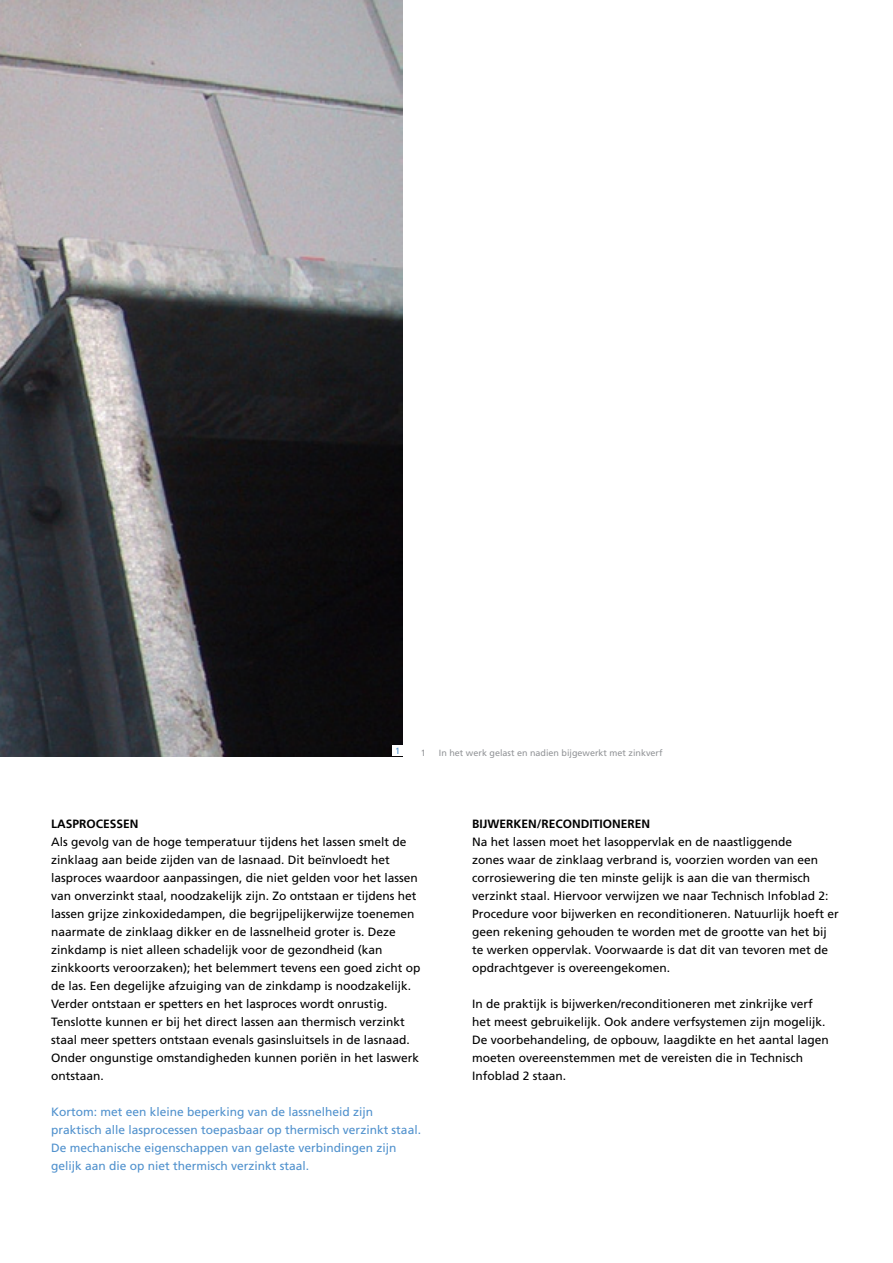
<style>
.page{position:relative;width:893px;height:1263px;background:#fff}
.page>*{position:absolute;margin:0;border:0;box-sizing:border-box;transform-origin:0 0}
.t1{font:12px/18px "Frutiger LT Std";color:#000}
.t2{font:12px/18px "Frutiger LT Std";color:#5091cd}
.t3{font:700 12px "Frutiger LT Std";color:#000}
.t4{font:9px "Frutiger LT Std";color:#939598}
.t5{font:9px "Frutiger LT Std";color:#5091cd}
</style>
<div class="page">
<img style="left:0;top:0;width:403px;height:756px">
<div style="left:392px;top:745px;width:11px;height:11px;background:#fff"></div>
<p class="t5" style="left:395px;top:746px;width:7px">1</p>
<p class="t4" style="left:421px;top:748px;width:7px">1</p>
<p class="t4" style="left:439px;top:748px;width:225px">In het werk gelast en nadien bijgewerkt met zinkverf</p>
<p class="t3" style="left:51px;top:817px;width:89px">LASPROCESSEN</p>
<p class="t1" style="left:51px;top:833px;width:371px">Als gevolg van de hoge temperatuur tijdens het lassen smelt de zinklaag aan beide zijden van de lasnaad. Dit beïnvloedt het lasproces waardoor aanpassingen, die niet gelden voor het lassen van onverzinkt staal, noodzakelijk zijn. Zo ontstaan er tijdens het lassen grijze zinkoxidedampen, die begrijpelijkerwijze toenemen naarmate de zinklaag dikker en de lassnelheid groter is. Deze zinkdamp is niet alleen schadelijk voor de gezondheid (kan zinkkoorts veroorzaken); het belemmert tevens een goed zicht op de las. Een degelijke afzuiging van de zinkdamp is noodzakelijk.<br>Verder ontstaan er spetters en het lasproces wordt onrustig.<br>Tenslotte kunnen er bij het direct lassen aan thermisch verzinkt staal meer spetters ontstaan evenals gasinsluitsels in de lasnaad.<br>Onder ongunstige omstandigheden kunnen poriën in het laswerk ontstaan.</p>
<p class="t2" style="left:51px;top:1103px;width:371px">Kortom: met een kleine beperking van de lassnelheid zijn praktisch alle lasprocessen toepasbaar op thermisch verzinkt staal.<br>De mechanische eigenschappen van gelaste verbindingen zijn gelijk aan die op niet thermisch verzinkt staal.</p>
<p class="t3" style="left:472px;top:817px;width:180px">BIJWERKEN/RECONDITIONEREN</p>
<p class="t1" style="left:472px;top:833px;width:368px">Na het lassen moet het lasoppervlak en de naastliggende<br>zones waar de zinklaag verbrand is, voorzien worden van een corrosiewering die ten minste gelijk is aan die van thermisch verzinkt staal. Hiervoor verwijzen we naar Technisch Infoblad 2:<br>Procedure voor bijwerken en reconditioneren. Natuurlijk hoeft er geen rekening gehouden te worden met de grootte van het bij te werken oppervlak. Voorwaarde is dat dit van tevoren met de opdrachtgever is overeengekomen.</p>
<p class="t1" style="left:472px;top:995px;width:358px">In de praktijk is bijwerken/reconditioneren met zinkrijke verf het meest gebruikelijk. Ook andere verfsystemen zijn mogelijk.<br>De voorbehandeling, de opbouw, laagdikte en het aantal lagen moeten overeenstemmen met de vereisten die in Technisch Infoblad 2 staan.</p>
</div>
